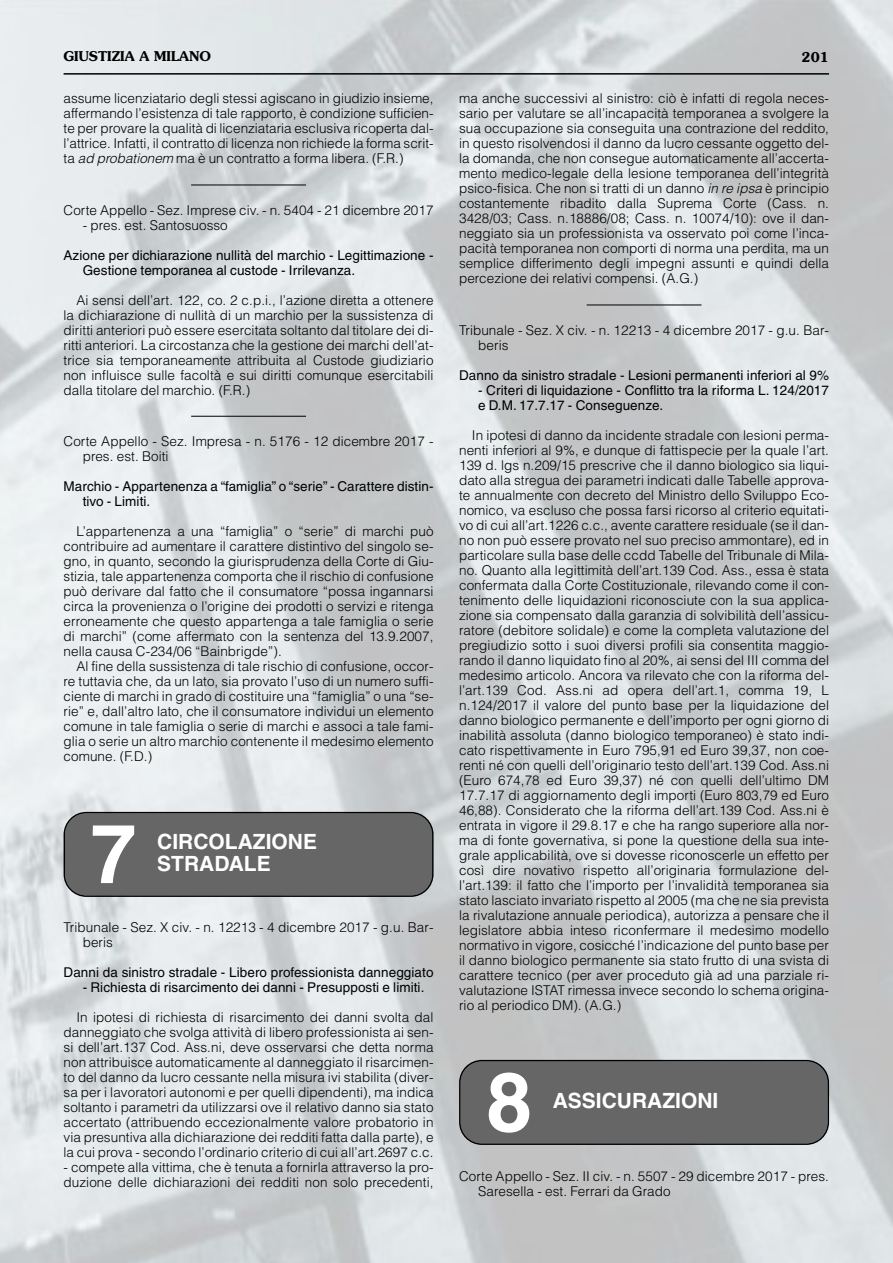
<style>
.page{position:relative;width:893px;height:1263px;background:#fff}
.page>*{position:absolute;margin:0;border:0;box-sizing:border-box;transform-origin:0 0}
.t1{font:700 82.5px "Helvetica";color:#fff}
.t2{font:700 21px/22.5px "Helvetica";color:#fff}
.t3{font:300 13.5px/15px "Helvetica";letter-spacing:.005em;color:#000;text-align:justify}
.t4{font:13.5px/15px "Helvetica";letter-spacing:.005em;color:#000}
.t5{font:600 13.5px "Souvenir";color:#000}
.s1{font-style:italic}
</style>
<div class="page">
<img style="left:0;top:0;width:893px;height:1263px">
<hr style="left:191px;top:185px;width:115px;height:1px;background:#000">
<hr style="left:191px;top:416px;width:115px;height:1px;background:#000">
<hr style="left:587px;top:305px;width:114px;height:1px;background:#000">
<hr style="left:64px;top:73px;width:765px;height:2px;background:#000">
<div style="left:64px;top:812px;width:369px;height:85px;background:#666"></div>
<div style="left:459px;top:1060px;width:370px;height:85px;background:#666"></div>
<p class="t5" style="left:64px;top:51px;width:149px">GIUSTIZIA A MILANO</p>
<p class="t5" style="left:801px;top:51px;width:29px">201</p>
<p class="t3" style="left:64px;top:92px;width:371px">assume licenziatario degli stessi agiscano in giudizio insieme, affermando l’esistenza di tale rapporto, è condizione sufficien&shy;te per provare la qualità di licenziataria esclusiva ricoperta dal&shy;l’attrice. Infatti, il contratto di licenza non richiede la forma scrit&shy;ta <span class="s1">ad probationem</span> ma è un contratto a forma libera. (F.R.)</p>
<p class="t3" style="left:64px;top:204px;width:371px">Corte Appello - Sez. Imprese civ. - n. 5404 - 21 dicembre 2017</p>
<p class="t3" style="left:83px;top:219px;width:147px">- pres. est. Santosuosso</p>
<p class="t4" style="left:83px;top:249px;width:352px;text-indent:-19px">Azione per dichiarazione nullità del marchio - Legittimazione -<br>Gestione temporanea al custode - Irrilevanza.</p>
<p class="t3" style="left:64px;top:294px;width:371px;text-indent:13px">Ai sensi dell’art. 122, co. 2 c.p.i., l’azione diretta a ottenere la dichiarazione di nullità di un marchio per la sussistenza di diritti anteriori può essere esercitata soltanto dal titolare dei di&shy;ritti anteriori. La circostanza che la gestione dei marchi dell’at&shy;trice sia temporaneamente attribuita al Custode giudiziario non influisce sulle facoltà e sui diritti comunque esercitabili dalla titolare del marchio. (F.R.)</p>
<p class="t3" style="left:83px;top:435px;width:352px;text-indent:-19px">Corte Appello - Sez. Impresa - n. 5176 - 12 dicembre 2017 - pres. est. Boiti</p>
<p class="t4" style="left:83px;top:480px;width:352px;text-indent:-19px">Marchio - Appartenenza a “famiglia” o “serie” - Carattere distin&shy;tivo - Limiti.</p>
<p class="t3" style="left:64px;top:525px;width:371px;text-indent:13px">L’appartenenza a una “famiglia” o “serie” di marchi può contribuire ad aumentare il carattere distintivo del singolo se&shy;gno, in quanto, secondo la giurisprudenza della Corte di Giu&shy;stizia, tale appartenenza comporta che il rischio di confusione può derivare dal fatto che il consumatore “possa ingannarsi circa la provenienza o l’origine dei prodotti o servizi e ritenga erroneamente che questo appartenga a tale famiglia o serie di marchi” (come affermato con la sentenza del 13.9.2007, nella causa C-234/06 “Bainbrigde”).</p>
<p class="t3" style="left:64px;top:660px;width:371px;text-indent:13px">Al fine della sussistenza di tale rischio di confusione, occor&shy;re tuttavia che, da un lato, sia provato l’uso di un numero suffi&shy;ciente di marchi in grado di costituire una “famiglia” o una “se&shy;rie” e, dall’altro lato, che il consumatore individui un elemento comune in tale famiglia o serie di marchi e associ a tale fami&shy;glia o serie un altro marchio contenente il medesimo elemento comune. (F.D.)</p>
<h1 class="t1" style="left:91px;top:824px;width:47px">7</h1>
<h2 class="t2" style="left:157px;top:832px;width:161px">CIRCOLAZIONE<br>STRADALE</h2>
<p class="t3" style="left:83px;top:921px;width:352px;text-indent:-19px">Tribunale - Sez. X civ. - n. 12213 - 4 dicembre 2017 - g.u. Bar&shy;beris</p>
<p class="t4" style="left:64px;top:966px;width:371px">Danni da sinistro stradale - Libero professionista danneggiato</p>
<p class="t4" style="left:83px;top:981px;width:343px">- Richiesta di risarcimento dei danni - Presupposti e limiti.</p>
<p class="t3" style="left:64px;top:1011px;width:371px;text-indent:13px">In ipotesi di richiesta di risarcimento dei danni svolta dal danneggiato che svolga attività di libero professionista ai sen&shy;si dell’art.137 Cod. Ass.ni, deve osservarsi che detta norma non attribuisce automaticamente al danneggiato il risarcimen&shy;to del danno da lucro cessante nella misura ivi stabilita (diver&shy;sa per i lavoratori autonomi e per quelli dipendenti), ma indica soltanto i parametri da utilizzarsi ove il relativo danno sia stato accertato (attribuendo eccezionalmente valore probatorio in via presuntiva alla dichiarazione dei redditi fatta dalla parte), e la cui prova - secondo l’ordinario criterio di cui all’art.2697 c.c.</p>
<p class="t3" style="left:64px;top:1161px;width:371px">- compete alla vittima, che è tenuta a fornirla attraverso la pro&shy;duzione delle dichiarazioni dei redditi non solo precedenti,</p>
<p class="t3" style="left:459px;top:92px;width:371px">ma anche successivi al sinistro: ciò è infatti di regola neces&shy;sario per valutare se all’incapacità temporanea a svolgere la sua occupazione sia conseguita una contrazione del reddito, in questo risolvendosi il danno da lucro cessante oggetto del&shy;la domanda, che non consegue automaticamente all’accerta&shy;mento medico-legale della lesione temporanea dell’integrità psico-fisica. Che non si tratti di un danno <span class="s1">in re ipsa</span>è principio costantemente ribadito dalla Suprema Corte (Cass. n.<br>3428/03; Cass. n.18886/08; Cass. n. 10074/10): ove il dan&shy;neggiato sia un professionista va osservato poi come l’inca&shy;pacità temporanea non comporti di norma una perdita, ma un semplice differimento degli impegni assunti e quindi della percezione dei relativi compensi. (A.G.)</p>
<p class="t3" style="left:478px;top:324px;width:352px;text-indent:-19px">Tribunale - Sez. X civ. - n. 12213 - 4 dicembre 2017 - g.u. Bar&shy;beris</p>
<p class="t4" style="left:459px;top:369px;width:371px">Danno da sinistro stradale - Lesioni permanenti inferiori al 9%</p>
<p class="t4" style="left:478px;top:384px;width:352px">- Criteri di liquidazione - Conflitto tra la riforma L. 124/2017 e D.M. 17.7.17 - Conseguenze.</p>
<p class="t3" style="left:459px;top:429px;width:371px;text-indent:13px">In ipotesi di danno da incidente stradale con lesioni perma&shy;nenti inferiori al 9%, e dunque di fattispecie per la quale l’art.<br>139 d. lgs n.209/15 prescrive che il danno biologico sia liqui&shy;dato alla stregua dei parametri indicati dalle Tabelle approva&shy;te annualmente con decreto del Ministro dello Sviluppo Eco&shy;nomico, va escluso che possa farsi ricorso al criterio equitati&shy;vo di cui all’art.1226 c.c., avente carattere residuale (se il dan&shy;no non può essere provato nel suo preciso ammontare), ed in particolare sulla base delle ccdd Tabelle del Tribunale di Mila&shy;no. Quanto alla legittimità dell’art.139 Cod. Ass., essa è stata confermata dalla Corte Costituzionale, rilevando come il con&shy;tenimento delle liquidazioni riconosciute con la sua applica&shy;zione sia compensato dalla garanzia di solvibilità dell’assicu&shy;ratore (debitore solidale) e come la completa valutazione del pregiudizio sotto i suoi diversi profili sia consentita maggio&shy;rando il danno liquidato fino al 20%, ai sensi del III comma del medesimo articolo. Ancora va rilevato che con la riforma del&shy;l’art.139 Cod. Ass.ni ad opera dell’art.1, comma 19, L n.124/2017 il valore del punto base per la liquidazione del danno biologico permanente e dell’importo per ogni giorno di inabilità assoluta (danno biologico temporaneo) è stato indi&shy;cato rispettivamente in Euro 795,91 ed Euro 39,37, non coe&shy;renti né con quelli dell’originario testo dell’art.139 Cod. Ass.ni (Euro 674,78 ed Euro 39,37) né con quelli dell’ultimo DM 17.7.17 di aggiornamento degli importi (Euro 803,79 ed Euro 46,88). Considerato che la riforma dell’art.139 Cod. Ass.ni è entrata in vigore il 29.8.17 e che ha rango superiore alla nor&shy;ma di fonte governativa, si pone la questione della sua inte&shy;grale applicabilità, ove si dovesse riconoscerle un effetto per così dire novativo rispetto all’originaria formulazione del&shy;l’art.139: il fatto che l’importo per l’invalidità temporanea sia stato lasciato invariato rispetto al 2005 (ma che ne sia prevista la rivalutazione annuale periodica), autorizza a pensare che il legislatore abbia inteso riconfermare il medesimo modello normativo in vigore, cosicché l’indicazione del punto base per il danno biologico permanente sia stato frutto di una svista di carattere tecnico (per aver proceduto già ad una parziale ri&shy;valutazione ISTAT rimessa invece secondo lo schema origina&shy;rio al periodico DM). (A.G.)</p>
<h1 class="t1" style="left:486px;top:1072px;width:47px">8</h1>
<h2 class="t2" style="left:553px;top:1092px;width:167px">ASSICURAZIONI</h2>
<p class="t3" style="left:478px;top:1170px;width:352px;text-indent:-19px">Corte Appello - Sez. II civ. - n. 5507 - 29 dicembre 2017 - pres.<br>Saresella - est. Ferrari da Grado</p>
</div>
